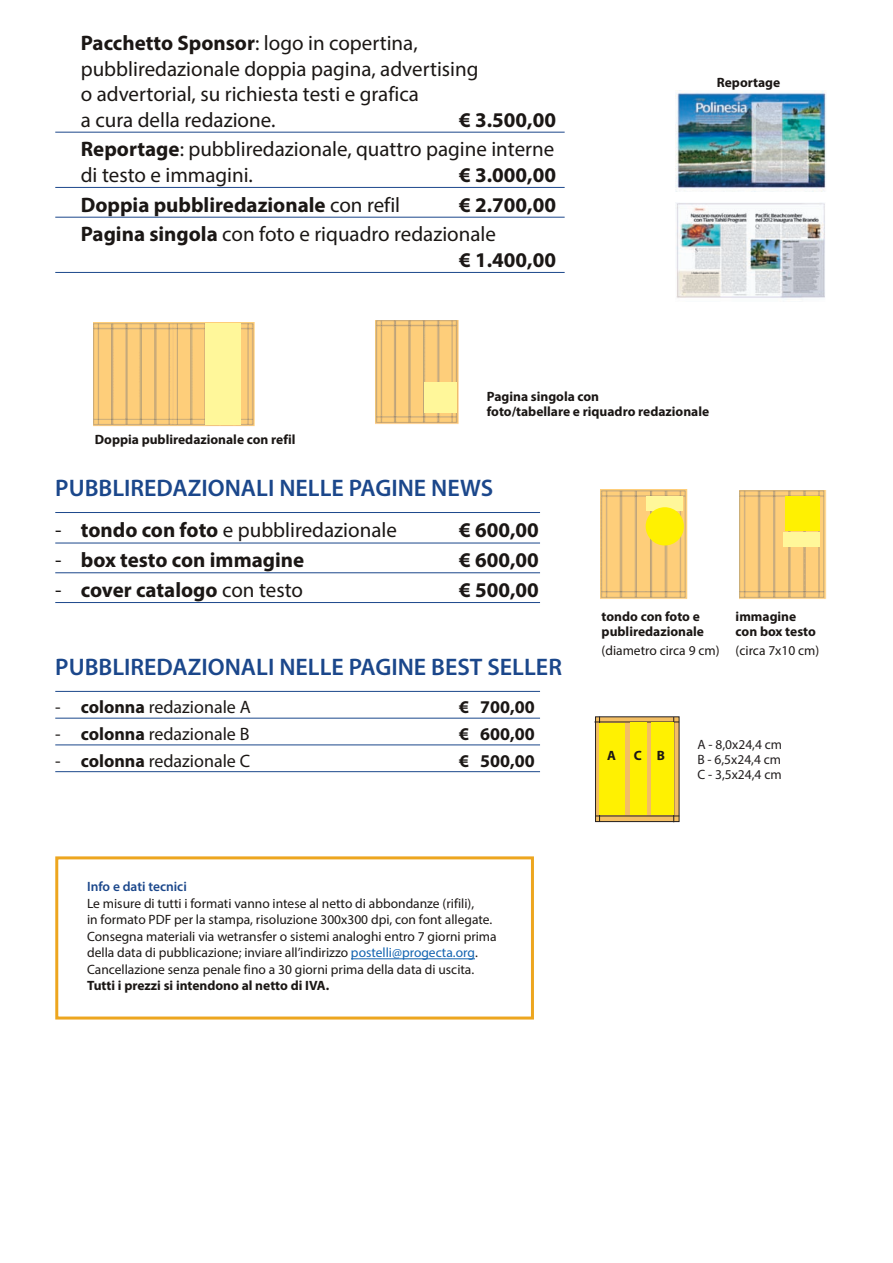
<style>
.page{position:relative;width:893px;height:1263px;background:#fff}
.page>*{position:absolute;margin:0;border:0;box-sizing:border-box;transform-origin:0 0}
.t1{font:600 24px "Myriad Pro";color:#1b478b}
.t2{font:21px/25.5px "Myriad Pro";color:#1b1715}
.t3{font:700 21px "Myriad Pro";color:#1b1715}
.t4{font:18px "Myriad Pro";color:#1b1715}
.t5{font:700 18px "Myriad Pro";color:#1b1715}
.t6{font:13.5px/16.5px "Myriad Pro";color:#1b1715}
.t7{font:700 13.5px/15px "Myriad Pro";color:#1b1715}
.t8{font:13.5px/15px "Myriad Pro";color:#231f20;text-align:justify}
.t9{font:600 13.5px "Myriad Pro";color:#1b478b}
.s1{font-weight:700}
.s2{font-weight:400}
.s3{color:#1364b1}
</style>
<div class="page">
<div style="left:55px;top:856px;width:479px;height:163px;border:3px solid #eda61f"></div>
<img style="left:675px;top:91px;width:151px;height:101px">
<img style="left:676px;top:203px;width:149px;height:99px">
<img style="left:600px;top:489px;width:88px;height:110px">
<div style="left:647px;top:496px;width:36px;height:14px;background:#fff79a"></div>
<div style="left:646px;top:507px;width:38px;height:38px;background:#fff101;border-radius:50%"></div>
<img style="left:739px;top:490px;width:88px;height:109px">
<div style="left:783px;top:532px;width:36px;height:15px;background:#fff79a"></div>
<div style="left:785px;top:497px;width:34px;height:34px;background:#fff101"></div>
<hr style="left:55px;top:132px;width:510px;height:1px;background:#1b478b">
<hr style="left:55px;top:187px;width:510px;height:1px;background:#1b478b">
<hr style="left:55px;top:217px;width:510px;height:1px;background:#1b478b">
<hr style="left:55px;top:272px;width:510px;height:1px;background:#1b478b">
<hr style="left:55px;top:512px;width:485px;height:1px;background:#1b478b">
<hr style="left:55px;top:543px;width:485px;height:1px;background:#1b478b">
<hr style="left:55px;top:572px;width:485px;height:1px;background:#1b478b">
<hr style="left:55px;top:602px;width:485px;height:1px;background:#1b478b">
<hr style="left:55px;top:691px;width:485px;height:1px;background:#1b478b">
<hr style="left:55px;top:718px;width:485px;height:1px;background:#1b478b">
<hr style="left:55px;top:744px;width:485px;height:1px;background:#1b478b">
<hr style="left:55px;top:771px;width:485px;height:1px;background:#1b478b">
<hr style="left:351px;top:958px;width:124px;height:1px;background:#1364b1">
<svg style="left:597px;top:718px;width:80px;height:102px;background:#e8b75b"></svg>
<div style="left:595px;top:716px;width:84px;height:106px;border:1px solid #231f20"></div>
<hr style="left:594px;top:722px;width:85px;height:1px;background:#231f20">
<hr style="left:596px;top:816px;width:83px;height:1px;background:#231f20">
<hr style="left:599px;top:716px;width:1px;height:106px;background:#231f20">
<hr style="left:673px;top:717px;width:1px;height:105px;background:#231f20">
<div style="left:651px;top:722px;width:22px;height:93px;background:#fff101"></div>
<div style="left:600px;top:723px;width:25px;height:92px;background:#fff101"></div>
<div style="left:630px;top:722px;width:16px;height:93px;background:#fff101"></div>
<img style="left:173px;top:322px;width:82px;height:105px">
<img style="left:376px;top:320px;width:83px;height:104px">
<div style="left:205px;top:323px;width:36px;height:101px;background:#fff79a"></div>
<div style="left:424px;top:382px;width:33px;height:30px;background:#fff79a"></div>
<h2 class="t2" style="left:81px;top:32px;width:399px"><span class="s1">Pacchetto Sponsor</span>: logo in copertina, pubbliredazionale doppia pagina, advertising o advertorial, su richiesta testi e grafica<br>a cura della redazione.</h2>
<h2 class="t2" style="left:81px;top:106px;width:477px;line-height:29.7px;text-align:right"><span class="s1">€ 3.500,00<br>Reportage</span>: pubbliredazionale, quattro pagine interne</h2>
<h2 class="t2" style="left:81px;top:164px;width:174px">di testo e immagini.</h2>
<h2 class="t3" style="left:459px;top:167px;width:98px">€ 3.000,00</h2>
<h2 class="t3" style="left:81px;top:197px;width:321px">doppia pubbliredazionale <span class="s2">con refil</span></h2>
<h2 class="t2" style="left:81px;top:191px;width:477px;line-height:29.7px;text-indent:378px"><span class="s1">€ 2.700,00<br>Pagina singola</span> con foto e riquadro redazionale</h2>
<h2 class="t3" style="left:459px;top:252px;width:98px">€ 1.400,00</h2>
<p class="t7" style="left:717px;top:76px;width:65px">Reportage</p>
<p class="t7" style="left:95px;top:433px;width:202px">doppia publiredazionale con refil</p>
<p class="t7" style="left:487px;top:390px;width:224px">Pagina singola con<br>foto/tabellare e riquadro redazionale</p>
<h1 class="t1" style="left:55px;top:479px;width:439px">PUBBLIREDAZIONALI NELLE PAGINE NEWS</h1>
<h2 class="t2" style="left:55px;top:519px;width:343px">- <span class="s1">tondo con foto</span> e pubbliredazionale</h2>
<h2 class="t3" style="left:459px;top:522px;width:81px">€ 600,00</h2>
<h2 class="t3" style="left:55px;top:552px;width:250px"><span class="s2">-</span> box testo con immagine</h2>
<h2 class="t3" style="left:459px;top:552px;width:81px">€ 600,00</h2>
<h2 class="t3" style="left:55px;top:582px;width:249px"><span class="s2">-</span> cover catalogo <span class="s2">con testo</span></h2>
<h2 class="t3" style="left:459px;top:582px;width:81px">€ 500,00</h2>
<h1 class="t1" style="left:55px;top:658px;width:508px">PUBBLIREDAZIONALI NELLE PAGINE BEST SELLER</h1>
<h3 class="t4" style="left:55px;top:700px;width:197px">- <span class="s1">colonna</span> redazionale A</h3>
<h3 class="t5" style="left:459px;top:700px;width:77px">€ 700,00</h3>
<h3 class="t4" style="left:55px;top:727px;width:196px">- <span class="s1">colonna</span> redazionale B</h3>
<h3 class="t5" style="left:459px;top:727px;width:77px">€ 600,00</h3>
<h3 class="t4" style="left:55px;top:754px;width:196px">- <span class="s1">colonna</span> redazionale C</h3>
<h3 class="t5" style="left:459px;top:754px;width:77px">€ 500,00</h3>
<p class="t7" style="left:602px;top:610px;width:104px">tondo con foto e publiredazionale</p>
<p class="t6" style="left:602px;top:643px;width:119px">(diametro circa 9 cm)</p>
<p class="t7" style="left:736px;top:610px;width:82px">immagine con box testo</p>
<p class="t6" style="left:736px;top:643px;width:85px">(circa 7x10 cm)</p>
<p class="t7" style="left:607px;top:749px;width:10px">A</p>
<p class="t7" style="left:634px;top:749px;width:33px">C B</p>
<p class="t8" style="left:697px;top:738px;width:86px">A - 8,0x24,4 cm B - 6,5x24,4 cm C - 3,5x24,4 cm</p>
<p class="t9" style="left:87px;top:882px;width:101px">Info e dati tecnici</p>
<p class="t6" style="left:87px;top:896px;width:411px">Le misure di tutti i formati vanno intese al netto di abbondanze (rifili),<br>in formato PDF per la stampa, risoluzione 300x300 dpi, con font allegate.<br>Consegna materiali via wetransfer o sistemi analoghi entro 7 giorni prima della data di pubblicazione; inviare all’indirizzo <span class="s3">postelli@progecta.org</span>.<br>Cancellazione senza penale fino a 30 giorni prima della data di uscita.</p>
<p class="t7" style="left:87px;top:979px;width:244px">Tutti i prezzi si intendono al netto di IVA.</p>
</div>
